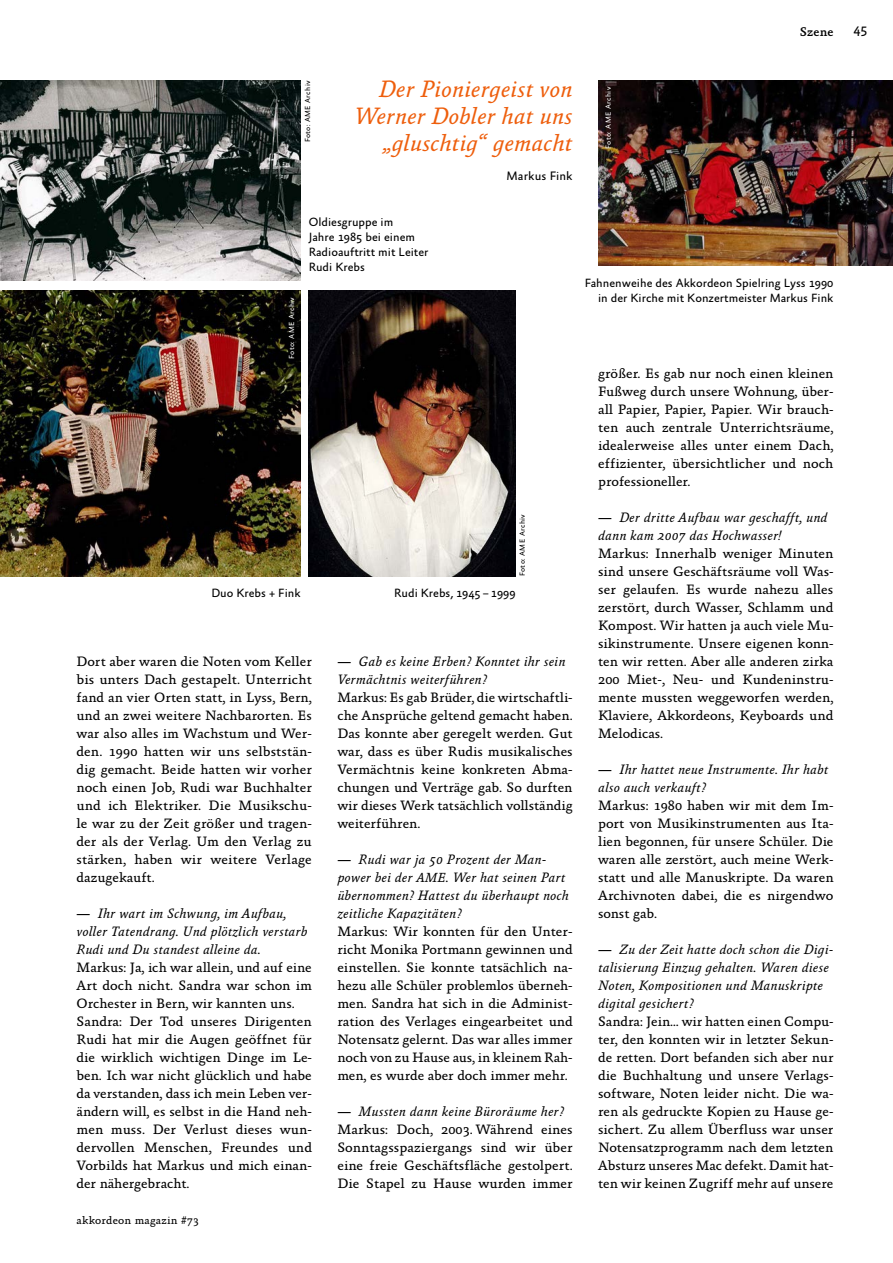
<style>
.page{position:relative;width:893px;height:1263px;background:#fff}
.page>*{position:absolute;margin:0;border:0;box-sizing:border-box;transform-origin:0 0}
.t1{font:italic 24px/27px "Absara";letter-spacing:-.01em;color:#ee5e0c;text-align:right}
.t2{font:13.8px/18px "Absara";color:#000;text-align:justify}
.t3{font:italic 13.8px/18px "Absara";color:#000}
.t4{font:13.8px "Absara Sans TF";color:#000}
.t5{font:500 12.75px "Absara";letter-spacing:.01em;color:#000}
.t6{font:12.45px "Absara Sans";letter-spacing:.005em;color:#000}
.t7{font:12.15px/15px "Absara Sans";color:#000}
.t8{font:11.25px "Absara";letter-spacing:.025em;color:#000}
.t9{font:7.5px "Absara Sans";letter-spacing:.05em;color:#000}
.t10{font:7.5px "Absara Sans";letter-spacing:.05em;color:#fff}
.s1{font-weight:500;font-style:normal}
.s2{font-size:13.35px}
.s3{font-weight:500}
.s4{font-style:italic}
</style>
<div class="page">
<img style="left:309px;top:291px;width:206px;height:285px">
<img style="left:0;top:80px;width:301px;height:201px">
<img style="left:598px;top:80px;width:295px;height:185px">
<img style="left:0;top:291px;width:301px;height:285px">
<p class="t5" style="left:800px;top:24px;width:35px">Szene</p>
<p class="t4" style="left:853px;top:24px;width:16px">45</p>
<p class="t9" style="left:304px;top:142px;width:63px;rotate:-90deg">Foto: AME Archiv</p>
<h1 class="t1" style="left:354px;top:76px;width:220px">Der Pioniergeist von<br>Werner Dobler hat uns „gluschtig“ gemacht</h1>
<p class="t6" style="left:507px;top:169px;width:68px">Markus Fink</p>
<p class="t10" style="left:605px;top:149px;width:63px;rotate:-90deg">Foto: AME Archiv</p>
<p class="t10" style="left:288px;top:359px;width:63px;rotate:-90deg">Foto: AME Archiv</p>
<p class="t7" style="left:309px;top:215px;width:121px">Oldiesgruppe im<br>Jahre 1985 bei einem<br>Radioauftritt mit Leiter<br>Rudi Krebs</p>
<p class="t7" style="left:211px;top:586px;width:91px">Duo Krebs + Fink</p>
<p class="t9" style="left:518px;top:576px;width:63px;rotate:-90deg">Foto: AME Archiv</p>
<p class="t7" style="left:394px;top:586px;width:123px">Rudi Krebs, 1945 – 1999</p>
<p class="t2" style="left:77px;top:653px;width:237px">Dort aber waren die Noten vom Keller bis unters Dach gestapelt. Unterricht fand an vier Orten statt, in Lyss, Bern, und an zwei weitere Nachbarorten. Es war also alles im Wachstum und Wer&shy;den. 1990 hatten wir uns selbststän&shy;dig gemacht. Beide hatten wir vorher noch einen Job, Rudi war Buchhalter und ich Elektriker. Die Musikschu&shy;le war zu der Zeit größer und tragen&shy;der als der Verlag. Um den Verlag zu stärken, haben wir weitere Verlage dazugekauft.</p>
<p class="t3" style="left:77px;top:905px;width:232px"><span class="s1">—</span> Ihr wart im Schwung, im Aufbau, voller Tatendrang. Und plötzlich verstarb<br>Rudi und Du standest alleine da.</p>
<p class="t2" style="left:77px;top:959px;width:237px;text-align:left">Markus: Ja, ich war allein, und auf eine Art doch nicht. Sandra war schon im Orchester in Bern, wir kannten uns.<br>Sandra: Der Tod unseres Dirigenten Rudi hat mir die Augen geöffnet für die wirklich wichtigen Dinge im Le&shy;ben. Ich war nicht glücklich und habe da verstanden, dass ich mein Leben ver&shy;ändern will, es selbst in die Hand neh&shy;men muss. Der Verlust dieses wun&shy;dervollen Menschen, Freundes und Vorbilds hat Markus und mich einan&shy;der nähergebracht.</p>
<p class="t8" style="left:77px;top:1214px;width:124px">akkordeon magazin #73</p>
<p class="t3" style="left:337px;top:653px;width:230px"><span class="s1">—</span> Gab es keine Erben? Konntet ihr sein<br>Vermächtnis weiterführen?</p>
<p class="t2" style="left:337px;top:689px;width:237px">Markus: Es gab Brüder, die wirtschaftli&shy;che Ansprüche geltend gemacht haben.<br>Das konnte aber geregelt werden. Gut war, dass es über Rudis musikalisches Vermächtnis keine konkreten Abma&shy;chungen und Verträge gab. So durften wir dieses Werk tatsächlich vollständig weiterführen.</p>
<p class="t3" style="left:337px;top:851px;width:233px"><span class="s1">—</span> Rudi war ja 50 Prozent der Man&shy;power bei der <span class="s2">AME</span>. Wer hat seinen Part übernommen? Hattest du überhaupt noch zeitliche Kapazitäten?</p>
<p class="t2" style="left:337px;top:923px;width:237px">Markus: Wir konnten für den Unter&shy;richt Monika Portmann gewinnen und einstellen. Sie konnte tatsächlich na&shy;hezu alle Schüler problemlos überneh&shy;men. Sandra hat sich in die Administ&shy;ration des Verlages eingearbeitet und Notensatz gelernt. Das war alles immer noch von zu Hause aus, in kleinem Rah&shy;men, es wurde aber doch immer mehr.</p>
<p class="t2" style="left:337px;top:1103px;width:237px;text-align:left"><span class="s3">—</span> <span class="s4">Mussten dann keine Büroräume her?<br></span>Markus: Doch, 2003. Während eines Sonntagsspaziergangs sind wir über eine freie Geschäftsfläche gestolpert.<br>Die Stapel zu Hause wurden immer</p>
<p class="t7" style="left:585px;top:276px;width:250px;text-align:right">Fahnenweihe des Akkordeon Spielring Lyss 1990 in der Kirche mit Konzertmeister Markus Fink</p>
<p class="t2" style="left:598px;top:365px;width:237px">größer. Es gab nur noch einen kleinen Fußweg durch unsere Wohnung, über&shy;all Papier, Papier, Papier. Wir brauch&shy;ten auch zentrale Unterrichtsräume, idealerweise alles unter einem Dach, effizienter, übersichtlicher und noch professioneller.</p>
<p class="t3" style="left:598px;top:509px;width:231px"><span class="s1">—</span> Der dritte Aufbau war geschafft, und dann kam 2007 das Hochwasser!</p>
<p class="t2" style="left:598px;top:545px;width:237px">Markus: Innerhalb weniger Minuten sind unsere Geschäftsräume voll Was&shy;ser gelaufen. Es wurde nahezu alles zerstört, durch Wasser, Schlamm und Kompost. Wir hatten ja auch viele Mu&shy;sikinstrumente. Unsere eigenen konn&shy;ten wir retten. Aber alle anderen zirka 200 Miet-, Neu- und Kundeninstru&shy;mente mussten weggeworfen werden, Klaviere, Akkordeons, Keyboards und Melodicas.</p>
<p class="t3" style="left:598px;top:761px;width:232px"><span class="s1">—</span> Ihr hattet neue Instrumente. Ihr habt also auch verkauft?</p>
<p class="t2" style="left:598px;top:797px;width:237px">Markus: 1980 haben wir mit dem Im&shy;port von Musikinstrumenten aus Ita&shy;lien begonnen, für unsere Schüler. Die waren alle zerstört, auch meine Werk&shy;statt und alle Manuskripte. Da waren Archivnoten dabei, die es nirgendwo sonst gab.</p>
<p class="t3" style="left:598px;top:941px;width:237px"><span class="s1">—</span> Zu der Zeit hatte doch schon die Digi&shy;talisierung Einzug gehalten. Waren diese Noten, Kompositionen und Manuskripte digital gesichert?</p>
<p class="t2" style="left:598px;top:1013px;width:237px">Sandra: Jein… wir hatten einen Compu&shy;ter, den konnten wir in letzter Sekun&shy;de retten. Dort befanden sich aber nur die Buchhaltung und unsere Verlags&shy;software, Noten leider nicht. Die wa&shy;ren als gedruckte Kopien zu Hause ge&shy;sichert. Zu allem Überfluss war unser Notensatzprogramm nach dem letzten Absturz unseres Mac defekt. Damit hat&shy;ten wir keinen Zugriff mehr auf unsere</p>
</div>
